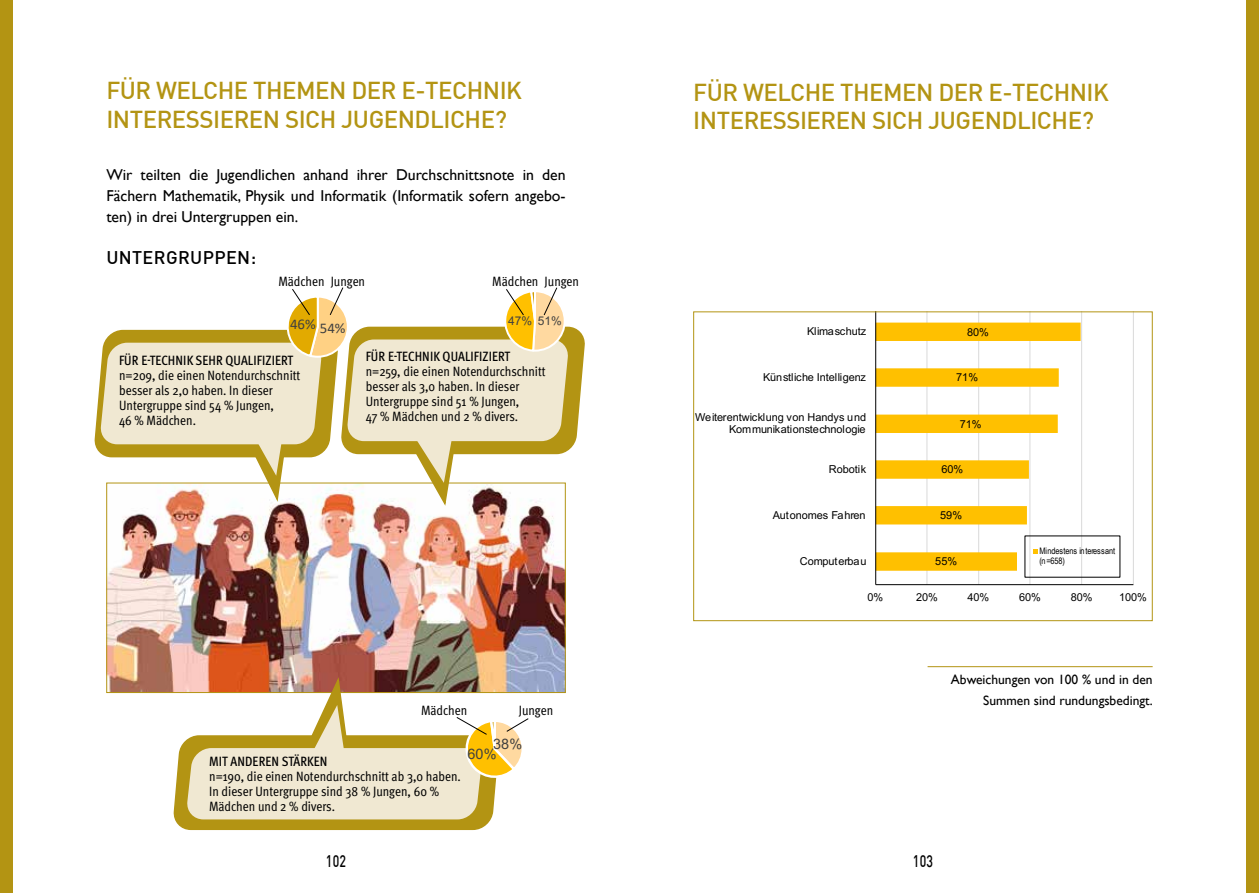
<style>
.page{position:relative;width:1259px;height:893px;background:#fff}
.page>*{position:absolute;margin:0;border:0;box-sizing:border-box;transform-origin:0 0}
.t1{font:500 24px/28.8px "DIN";letter-spacing:-.02em;color:#b39413}
.t2{font:500 18px "DIN";letter-spacing:.02em;color:#000}
.t3{font:500 16.5px "DIN";letter-spacing:.02em;color:#000;scale:.75 1}
.t4{font:15.75px/21px "Gill Sans";color:#000;text-align:justify}
.t5{font:14.85px "Calibri";color:#404040}
.t6{font:14.4px/10.5px "Arial";color:#404040}
.t7{font:13.5px/15px "Meta Cond Pro";color:#000}
.t8{font:500 13.5px "Meta Cond Pro";letter-spacing:.01em;color:#000}
.t9{font:13.5px/21px "Gill Sans";color:#000;text-align:right}
.t10{font:12px "Arial";color:#404040}
.t11{font:10.95px/12.5px "Arial";letter-spacing:-.01em;color:#000;text-align:right}
.t12{font:9px/10.5px "Arial Narrow";letter-spacing:-.01em;color:#000}
</style>
<div class="page">
<div style="left:0;top:0;width:13px;height:893px;background:#b39413"></div>
<div style="left:1246px;top:0;width:13px;height:893px;background:#b39413"></div>
<img style="left:108px;top:508px;width:456px;height:183px">
<hr style="left:926px;top:312px;width:1px;height:273px;background:#d9d9d9">
<hr style="left:978px;top:312px;width:1px;height:273px;background:#d9d9d9">
<hr style="left:1029px;top:312px;width:1px;height:273px;background:#d9d9d9">
<hr style="left:1081px;top:312px;width:1px;height:273px;background:#d9d9d9">
<hr style="left:1133px;top:312px;width:1px;height:273px;background:#d9d9d9">
<svg style="left:876px;top:323px;width:204px;height:248px"></svg>
<hr style="left:875px;top:584px;width:258px;height:1px;background:#000">
<hr style="left:875px;top:312px;width:1px;height:273px;background:#000">
<svg style="left:1033px;top:549px;width:5px;height:5px"></svg>
<div style="left:693px;top:311px;width:459px;height:310px;border:1px solid #b39413"></div>
<hr style="left:927px;top:666px;width:225px;height:1px;background:#b39413">
<svg style="left:171px;top:674px;width:358px;height:157px"></svg>
<svg style="left:94px;top:287px;width:491px;height:221px"></svg>
<h1 class="t1" style="left:106px;top:75px;width:417px">FÜR WELCHE THEMEN DER E-TECHNIK<br>INTERESSIEREN SICH JUGENDLICHE?</h1>
<p class="t4" style="left:106px;top:164px;width:461px">Wir teilten die Jugendlichen anhand ihrer Durchschnittsnote in den Fächern Mathematik, Physik und Informatik (Informatik sofern angebo&shy;ten) in drei Untergruppen ein.</p>
<h2 class="t2" style="left:106px;top:246px;width:151px">UNTERGRUPPEN:</h2>
<p class="t7" style="left:278px;top:274px;width:88px">Mädchen Jungen</p>
<p class="t5" style="left:290px;top:316px;width:57px">46% 54%</p>
<p class="t7" style="left:492px;top:274px;width:88px">Mädchen Jungen</p>
<p class="t10" style="left:508px;top:312px;width:55px">47% 51%</p>
<p class="t8" style="left:119px;top:351px;width:175px">FÜR E-TECHNIK SEHR QUALIFIZIERT</p>
<p class="t7" style="left:119px;top:367px;width:183px">n=209, die einen Notendurchschnitt besser als 2,0 haben. In dieser<br>Untergruppe sind 54 % Jungen,<br>46 % Mädchen.</p>
<p class="t8" style="left:366px;top:348px;width:146px">FÜR E-TECHNIK QUALIFIZIERT</p>
<p class="t7" style="left:366px;top:364px;width:181px">n=259, die einen Notendurchschnitt besser als 3,0 haben. In dieser<br>Untergruppe sind 51 % Jungen,<br>47 % Mädchen und 2 % divers.</p>
<p class="t7" style="left:421px;top:703px;width:48px">Mädchen</p>
<p class="t7" style="left:519px;top:703px;width:36px">Jungen</p>
<p class="t8" style="left:209px;top:753px;width:120px">MIT ANDEREN STÄRKEN</p>
<p class="t7" style="left:209px;top:768px;width:253px">n=190, die einen Notendurchschnitt ab 3,0 haben.<br>In dieser Untergruppe sind 38 % Jungen, 60 %<br>Mädchen und 2 % divers.</p>
<p class="t6" style="left:467px;top:738px;width:56px;text-indent:26px">38%<br>60%</p>
<h1 class="t1" style="left:693px;top:77px;width:417px">FÜR WELCHE THEMEN DER E-TECHNIK<br>INTERESSIEREN SICH JUGENDLICHE?</h1>
<p class="t11" style="left:807px;top:325px;width:61px">Klimaschutz</p>
<p class="t11" style="left:967px;top:325px;width:23px">80%</p>
<p class="t11" style="left:763px;top:371px;width:104px">Künstliche Intelligenz</p>
<p class="t11" style="left:956px;top:371px;width:23px">71%</p>
<p class="t11" style="left:695px;top:410px;width:173px">Weiterentwicklung von Handys und<br>Kommunikationstechnologie</p>
<p class="t11" style="left:959px;top:418px;width:23px">71%</p>
<p class="t11" style="left:829px;top:463px;width:39px">Robotik</p>
<p class="t11" style="left:941px;top:463px;width:23px">60%</p>
<p class="t11" style="left:773px;top:509px;width:94px">Autonomes Fahren</p>
<p class="t11" style="left:940px;top:509px;width:23px">59%</p>
<p class="t11" style="left:799px;top:555px;width:68px">Computerbau</p>
<p class="t11" style="left:935px;top:555px;width:23px">55%</p>
<p class="t12" style="left:1039px;top:545px;width:77px">Mindestens interessant (n=658)</p>
<p class="t11" style="left:867px;top:591px;width:17px">0%</p>
<p class="t11" style="left:916px;top:591px;width:23px">20%</p>
<p class="t11" style="left:967px;top:591px;width:23px">40%</p>
<p class="t11" style="left:1019px;top:591px;width:23px">60%</p>
<p class="t11" style="left:1070px;top:591px;width:23px">80%</p>
<p class="t11" style="left:1119px;top:591px;width:29px">100%</p>
<p class="t9" style="left:951px;top:669px;width:203px">Abweichungen von 100 % und in den<br>Summen sind rundungsbedingt.</p>
<p class="t3" style="left:326px;top:850px;width:29px">102</p>
<p class="t3" style="left:913px;top:850px;width:29px">103</p>
</div>
